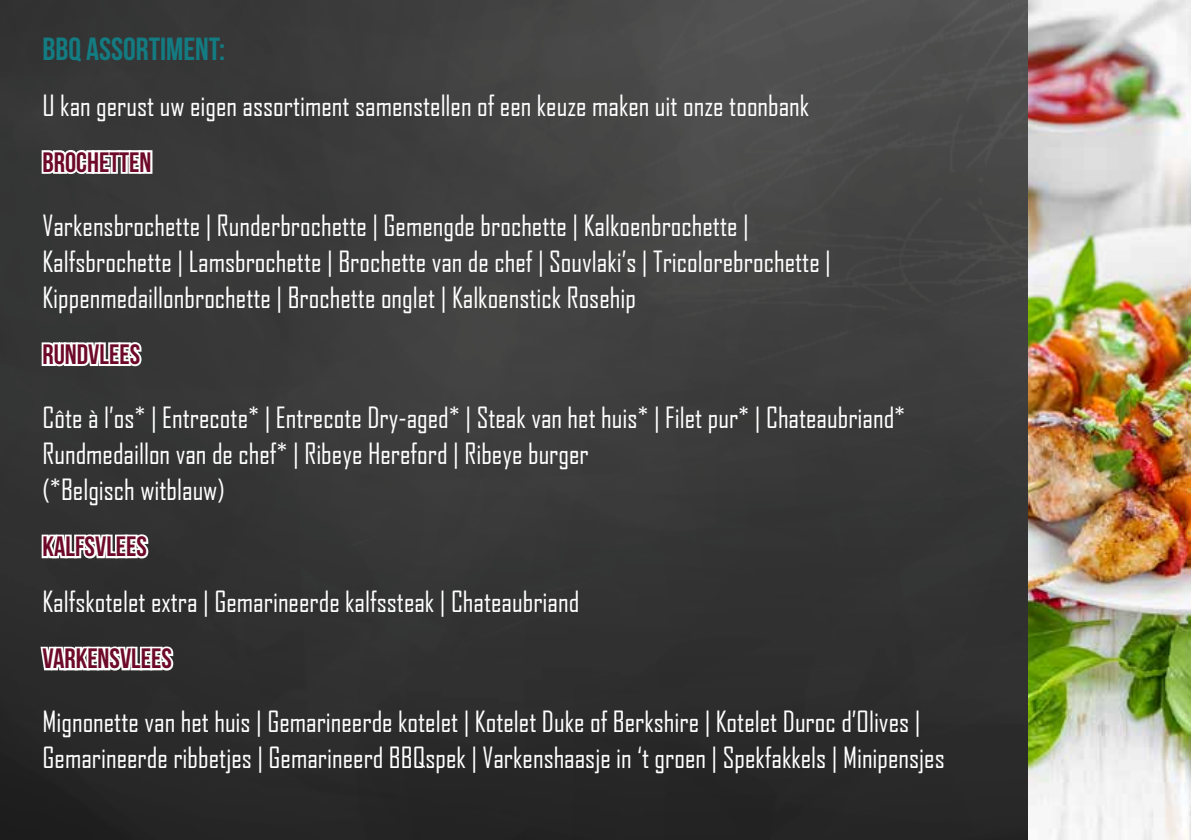
<style>
.page{position:relative;width:1191px;height:840px;background:#fff}
.page>*{position:absolute;margin:0;border:0;box-sizing:border-box;transform-origin:0 0}
.t1{font:32px "Bebas Neue";color:#137c82}
.t2{font:28px/36px "Agency FB";color:#fff}
.t3{font:28px "Bebas Neue";color:#6d0a29}
</style>
<div class="page">
<img style="left:0;top:0;width:1028px;height:839px">
<svg style="left:40px;top:127px;width:114px;height:67px"></svg>
<svg style="left:40px;top:319px;width:103px;height:68px"></svg>
<svg style="left:40px;top:531px;width:110px;height:48px"></svg>
<svg style="left:38px;top:623px;width:137px;height:68px"></svg>
<img style="left:1028px;top:0;width:163px;height:839px">
<p class="t1" style="left:43px;top:31px;width:184px">BBQ ASSORTIMENT:</p>
<p class="t2" style="left:43px;top:87px;width:768px">U kan gerust uw eigen assortiment samenstellen of een keuze maken uit onze toonbank</p>
<p class="t3" style="left:43px;top:147px;width:110px">BROCHETTEN</p>
<p class="t2" style="left:43px;top:207px;width:790px">Varkensbrochette | Runderbrochette | Gemengde brochette | Kalkoenbrochette |<br>Kalfsbrochette | Lamsbrochette | Brochette van de chef | Souvlaki’s | Tricolorebrochette |<br>Kippenmedaillonbrochette | Brochette onglet | Kalkoenstick Rosehip</p>
<p class="t3" style="left:43px;top:339px;width:99px">RUNDVLEES</p>
<p class="t2" style="left:43px;top:399px;width:864px">Côte à l’os* | Entrecote* | Entrecote Dry-aged* | Steak van het huis* | Filet pur* | Chateaubriand*<br>Rundmedaillon van de chef* | Ribeye Hereford | Ribeye burger<br>(*Belgisch witblauw)</p>
<p class="t3" style="left:43px;top:531px;width:106px">KALFSVLEES</p>
<p class="t2" style="left:43px;top:583px;width:538px">Kalfskotelet extra | Gemarineerde kalfssteak | Chateaubriand</p>
<p class="t3" style="left:43px;top:643px;width:131px">VARKENSVLEES</p>
<p class="t2" style="left:43px;top:703px;width:903px">Mignonette van het huis | Gemarineerde kotelet | Kotelet Duke of Berkshire | Kotelet Duroc d’Olives |<br>Gemarineerde ribbetjes | Gemarineerd BBQspek | Varkenshaasje in ‘t groen | Spekfakkels | Minipensjes</p>
</div>
